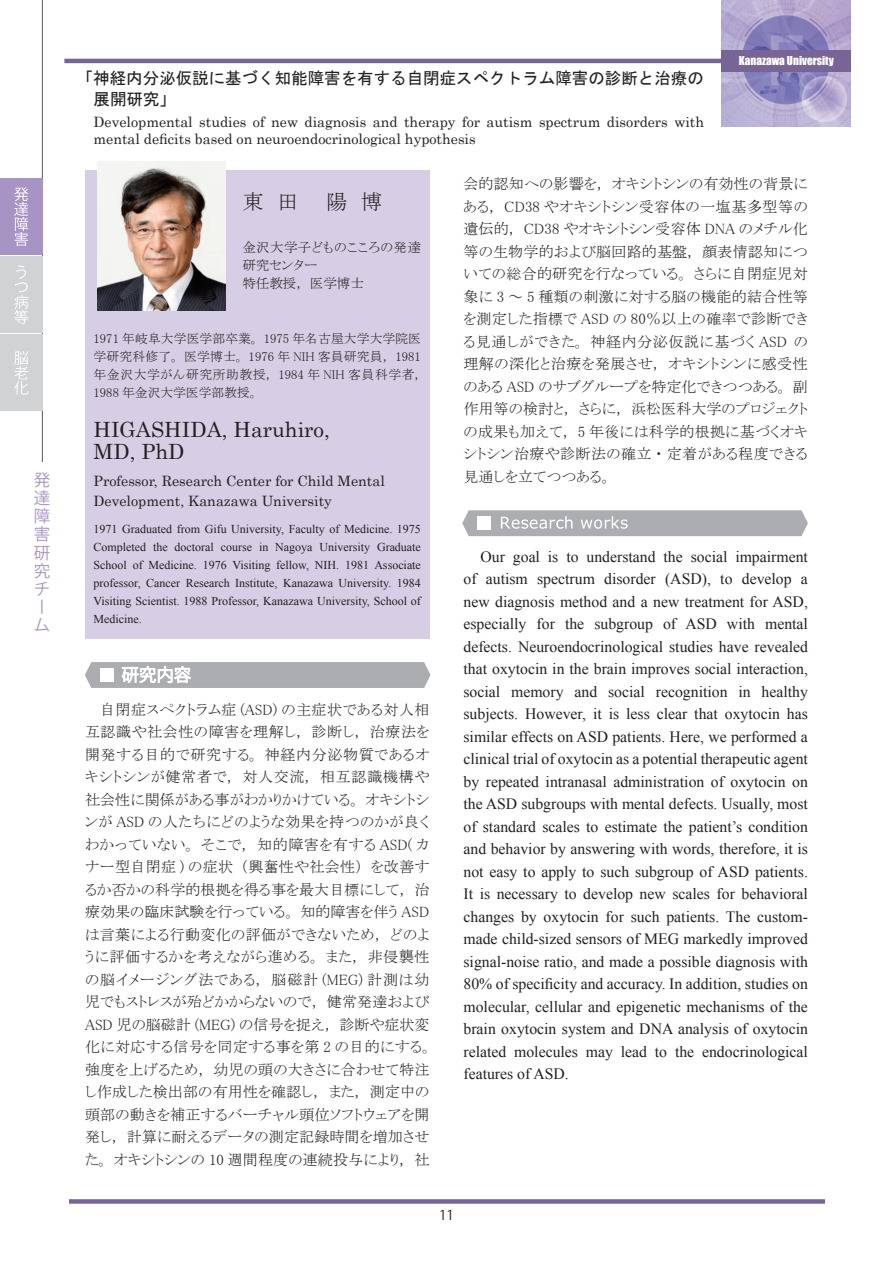
<style>
.page{position:relative;width:893px;height:1263px;background:#fff}
.page>*{position:absolute;margin:0;border:0;box-sizing:border-box;transform-origin:0 0}
.t1{font:21px/22.5px "Century";color:#231f20}
.t2{font:21px "MS P Mincho";color:#231f20}
.t3{font:16.5px/21px "MS Gothic";color:#231f20}
.t4{font:16.5px/18.1px "Koz Go Pro";color:#a893c5}
.t5{font:15.75px/22.5px "Times New Roman";color:#231f20;text-align:justify}
.t6{font:15px/22.5px "MS P Mincho";letter-spacing:.02em;color:#231f20}
.t7{font:14.25px/16.5px "Century";color:#231f20}
.t8{font:13.5px/18px "MS P Mincho";letter-spacing:.025em;color:#231f20}
.t9{font:13.5px "Koz Go Pro";color:#231f20}
.t10{font:12.75px/18px "MS P Mincho";letter-spacing:.01em;color:#231f20}
.t11{font:12px/18px "Times New Roman";color:#231f20;text-align:justify}
.t12{font:11.25px "Impact";color:#fff}
</style>
<div class="page">
<div style="left:69px;top:1199px;width:756px;height:5px;background:#796497"></div>
<img style="left:721px;top:0;width:130px;height:126px">
<hr style="left:64px;top:59px;width:756px;height:4px;background:#796497">
<div style="left:721px;top:50px;width:130px;height:21px;background:#796497"></div>
<hr style="left:42px;top:0;width:1px;height:462px;background:#57585a">
<div style="left:0;top:335px;width:43px;height:76px;background:#d1d2d4"></div>
<svg style="left:14px;top:351px;width:14px;height:44px"></svg>
<div style="left:0;top:256px;width:43px;height:77px;background:#d1d2d4"></div>
<svg style="left:14px;top:265px;width:14px;height:59px"></svg>
<div style="left:0;top:178px;width:43px;height:77px;background:#a893c5"></div>
<svg style="left:14px;top:187px;width:14px;height:59px"></svg>
<div style="left:85px;top:170px;width:344px;height:469px;background:#d5cee4"></div>
<svg style="left:85px;top:662px;width:346px;height:26px;background:#b3b4b7"></svg>
<div style="left:101px;top:668px;width:13px;height:13px;background:#fff"></div>
<svg style="left:462px;top:510px;width:346px;height:26px;background:#b3b5b7"></svg>
<img style="left:98px;top:162px;width:127px;height:148px">
<p class="t4" style="left:34px;top:471px;width:18px">発達障害研究チーム</p>
<p class="t3" style="left:94px;top:68px;width:612px;text-indent:-17px">「神経内分泌仮説に基づく知能障害を有する自閉症スペクトラム障害の診断と治療の展開研究」</p>
<p class="t7" style="left:94px;top:112px;width:612px">Developmental studies of new diagnosis and therapy for autism spectrum disorders with mental deficits based on neuroendocrinological hypothesis</p>
<p class="t12" style="left:739px;top:52px;width:96px">Kanazawa University</p>
<h1 class="t2" style="left:242px;top:191px;width:141px">東　田　　陽　博</h1>
<p class="t8" style="left:242px;top:238px;width:180px">金沢大学子どものこころの発達研究センター<br>特任教授，医学博士</p>
<p class="t10" style="left:94px;top:329px;width:331px">1971 年岐阜大学医学部卒業。 1975 年名古屋大学大学院医学研究科修了。医学博士。 1976 年 NIH 客員研究員， 1981年金沢大学がん研究所助教授， 1984 年 NIH 客員科学者，<br>1988 年金沢大学医学部教授。</p>
<h1 class="t1" style="left:94px;top:416px;width:238px">HIGASHIDA, Haruhiro,<br>MD, PhD</h1>
<p class="t7" style="left:94px;top:470px;width:293px;line-height:19.5px">Professor, Research Center for Child Mental<br>Development, Kanazawa University</p>
<p class="t11" style="left:94px;top:519px;width:329px">1971 Graduated from Gifu University, Faculty of Medicine. 1975<br>Completed the doctoral course in Nagoya University Graduate School of Medicine. 1976 Visiting fellow, NIH. 1981 Associate professor, Cancer Research Institute, Kanazawa University. 1984<br>Visiting Scientist. 1988 Professor, Kanazawa University, School of Medicine.</p>
<p class="t6" style="left:85px;top:698px;width:348px;text-indent:15px">自閉症スペクトラム症 (ASD) の主症状である対人相互認識や社会性の障害を理解し，診断し，治療法を開発する目的で研究する。神経内分泌物質であるオキシトシンが健常者で，対人交流，相互認識機構や社会性に関係がある事がわかりかけている。オキシトシンが ASD の人たちにどのような効果を持つのかが良くわかっていない。そこで，知的障害を有する ASD( カナー型自閉症 ) の症状（興奮性や社会性）を改善するか否かの科学的根拠を得る事を最大目標にして，治療効果の臨床試験を行っている。知的障害を伴う ASDは言葉による行動変化の評価ができないため，どのように評価するかを考えながら進める。また，非侵襲性の脳イメージング法である，脳磁計 (MEG) 計測は幼児でもストレスが殆どかからないので，健常発達および<br>ASD 児の脳磁計 (MEG) の信号を捉え，診断や症状変化に対応する信号を同定する事を第 2 の目的にする。強度を上げるため，幼児の頭の大きさに合わせて特注し作成した検出部の有用性を確認し，また，測定中の頭部の動きを補正するバーチャル頭位ソフトウェアを開発し，計算に耐えるデータの測定記録時間を増加させた。オキシトシンの 10 週間程度の連続投与により，社</p>
<p class="t6" style="left:463px;top:173px;width:346px;text-align:justify">会的認知への影響を，オキシトシンの有効性の背景にある， CD38 やオキシトシン受容体の一塩基多型等の遺伝的， CD38 やオキシトシン受容体 DNA のメチル化等の生物学的および脳回路的基盤，顔表情認知についての総合的研究を行なっている。さらに自閉症児対象に 3 ～ 5 種類の刺激に対する脳の機能的結合性等を測定した指標で ASD の 80％以上の確率で診断できる見通しができた。神経内分泌仮説に基づく ASD の理解の深化と治療を発展させ，オキシトシンに感受性のある ASD のサブグループを特定化できつつある。副作用等の検討と，さらに，浜松医科大学のプロジェクトの成果も加えて， 5 年後には科学的根拠に基づくオキシトシン治療や診断法の確立・定着がある程度できる見通しを立てつつある。</p>
<p class="t5" style="left:463px;top:545px;width:346px;text-indent:17px">Our goal is to understand the social impairment of autism spectrum disorder (ASD), to develop a new diagnosis method and a new treatment for ASD, especially for the subgroup of ASD with mental defects. Neuroendocrinological studies have revealed that oxytocin in the brain improves social interaction, social memory and social recognition in healthy subjects. However, it is less clear that oxytocin has similar effects on ASD patients. Here, we performed a clinical trial of oxytocin as a potential therapeutic agent by repeated intranasal administration of oxytocin on the ASD subgroups with mental defects. Usually, most of standard scales to estimate the patient’s condition and behavior by answering with words, therefore, it is not easy to apply to such subgroup of ASD patients.<br>It is necessary to develop new scales for behavioral changes by oxytocin for such patients. The custom&shy;made child-sized sensors of MEG markedly improved signal-noise ratio, and made a possible diagnosis with 80% of specificity and accuracy. In addition, studies on molecular, cellular and epigenetic mechanisms of the brain oxytocin system and DNA analysis of oxytocin related molecules may lead to the endocrinological features of ASD.</p>
<p class="t9" style="left:439px;top:1206px;width:16px">11</p>
</div>
